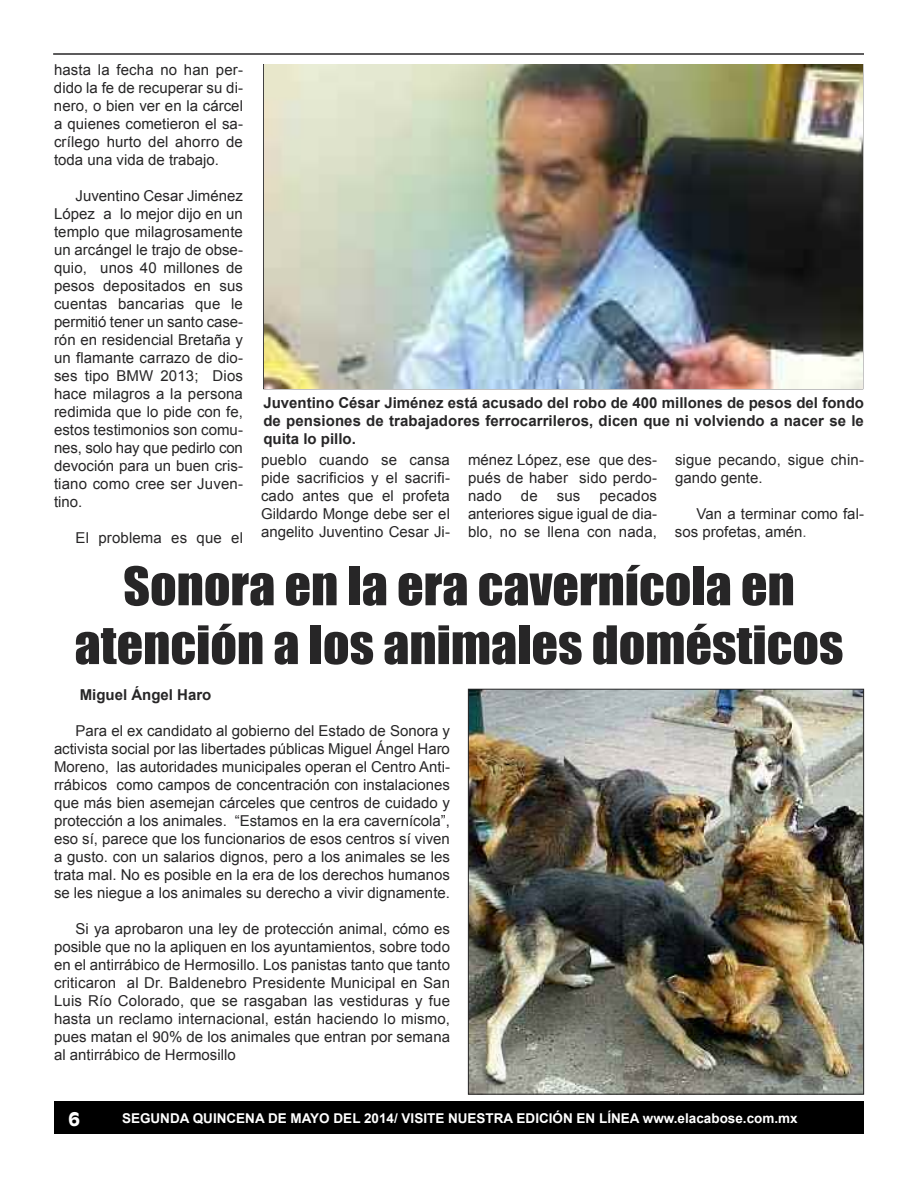
<style>
.page{position:relative;width:918px;height:1188px;background:#fff}
.page>*{position:absolute;margin:0;border:0;box-sizing:border-box;transform-origin:0 0}
.t1{font:49.05px/58.8px "Impact";color:#272627;text-align:center;scale:1.06 1}
.t2{font:700 18px "Antique Olive";color:#fff}
.t3{font:15px/18px "Arial";color:#272627;text-align:justify}
.t4{font:700 15px/18px "Arial";letter-spacing:.005em;color:#272627;text-align:justify}
.t5{font:700 13.5px "Arial";color:#fff}
.s1{color:#515151}
</style>
<div class="page">
<div style="left:54px;top:1102px;width:810px;height:32px;background:#000"></div>
<hr style="left:53px;top:53px;width:811px;height:2px;background:#272627">
<img style="left:264px;top:65px;width:598px;height:323px">
<img style="left:470px;top:691px;width:392px;height:402px">
<p class="t3" style="left:54px;top:61px;width:190px">hasta la fecha no han per&shy;dido la fe de recuperar su di&shy;nero, o bien ver en la cárcel a quienes cometieron el sa&shy;crílego hurto del ahorro de toda una vida de trabajo.</p>
<p class="t3" style="left:54px;top:187px;width:191px;text-indent:22px">Juventino Cesar Jiménez López a lo mejor dijo en un templo que milagrosamente un arcángel le trajo de obse&shy;quio, unos 40 millones de pesos depositados en sus cuentas bancarias que le permitió tener un santo case&shy;rón en residencial Bretaña y un flamante carrazo de dio&shy;ses tipo BMW 2013; Dios hace milagros a la persona redimida que lo pide con fe, estos testimonios son comu&shy;nes, solo hay que pedirlo con devoción para un buen cris&shy;tiano como cree ser Juven&shy;tino.</p>
<p class="t3" style="left:76px;top:529px;width:169px">El problema es que el</p>
<p class="t4" style="left:263px;top:394px;width:602px">Juventino César Jiménez está acusado del robo de 400 millones de pesos del fondo de pensiones de trabajadores ferrocarrileros, dicen que ni volviendo a nacer se le quita lo pillo.</p>
<p class="t3" style="left:261px;top:450px;width:191px">pueblo cuando se cansa pide sacrificios y el sacrifi&shy;cado antes que el profeta Gildardo Monge debe ser el angelito Juventino Cesar Ji-</p>
<p class="t3" style="left:468px;top:450px;width:190px">ménez López, ese que des&shy;pués de haber sido perdo&shy;nado</p>
<p class="t3" style="left:468px;top:486px;width:191px;text-indent:131px">pecados anteriores sigue igual de dia&shy;blo, no se llena con nada,</p>
<p class="t3" style="left:521px;top:486px;width:18px">de</p>
<p class="t3" style="left:557px;top:486px;width:25px">sus</p>
<p class="t3" style="left:675px;top:450px;width:190px">sigue pecando, sigue chin&shy;gando gente.</p>
<p class="t3" style="left:675px;top:504px;width:191px;text-indent:22px">Van a terminar como fal&shy;sos profetas, amén<span class="s1">.</span></p>
<h1 class="t1" style="left:75px;top:556px;width:727px">Sonora en la era cavernícola en atención a los animales domésticos</h1>
<p class="t4" style="left:80px;top:686px;width:133px">Miguel Ángel Haro</p>
<p class="t3" style="left:54px;top:722px;width:398px;text-indent:22px">Para el ex candidato al gobierno del Estado de Sonora y activista social por las libertades públicas Miguel Ángel Haro Moreno, las autoridades municipales operan el Centro Anti&shy;rrábicos como campos de concentración con instalaciones que más bien asemejan cárceles que centros de cuidado y protección a los animales. “Estamos en la era cavernícola”, eso sí, parece que los funcionarios de esos centros sí viven a gusto. con un salarios dignos, pero a los animales se les trata mal. No es posible en la era de los derechos humanos se les niegue a los animales su derecho a vivir dignamente.</p>
<p class="t3" style="left:54px;top:920px;width:398px;text-indent:22px">Si ya aprobaron una ley de protección animal, cómo es posible que no la apliquen en los ayuntamientos, sobre todo en el antirrábico de Hermosillo. Los panistas tanto que tanto criticaron al Dr. Baldenebro Presidente Municipal en San Luis Río Colorado, que se rasgaban las vestiduras y fue hasta un reclamo internacional, están haciendo lo mismo, pues matan el 90% de los animales que entran por semana al antirrábico de Hermosillo</p>
<p class="t2" style="left:68px;top:1107px;width:13px">6</p>
<p class="t5" style="left:122px;top:1111px;width:677px">SEGUNDA QUINCENA DE MAYO DEL 2014/ VISITE NUESTRA EDICIÓN EN LÍNEA www.elacabose.com.mx</p>
</div>
